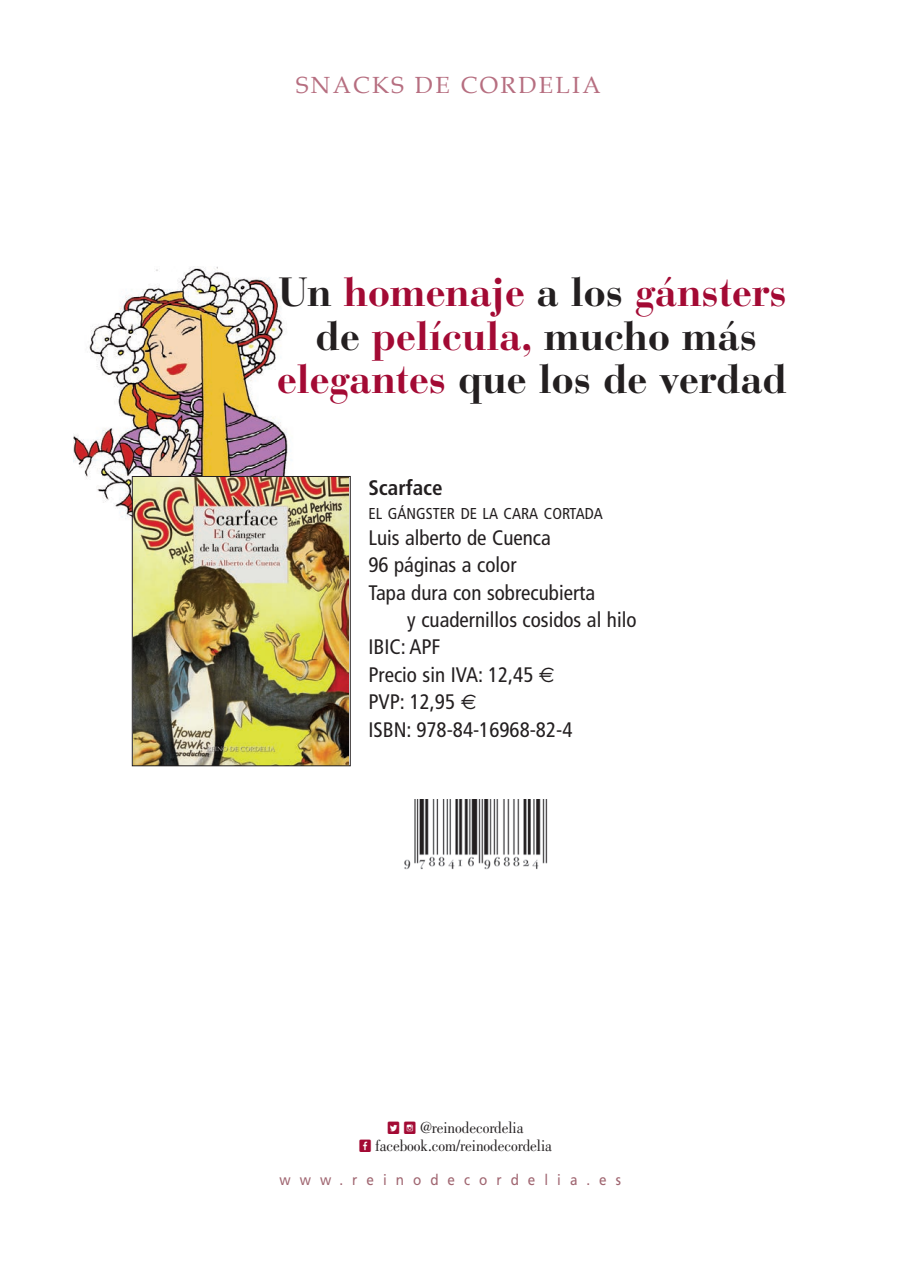
<style>
.page{position:relative;width:897px;height:1264px;background:#fff}
.page>*{position:absolute;margin:0;border:0;box-sizing:border-box;transform-origin:0 0}
.t1{font:700 40.5px/43.5px "Bauer Bodoni";letter-spacing:-.01em;color:#a30a34;text-align:center}
.t2{font:23.4px "Book Antiqua";letter-spacing:.1em;color:#b66e80}
.t3{font:condensed 21px "Frutiger";color:#231f20}
.t4{font:700 condensed 21px "Frutiger";color:#231f20}
.t5{font:16.5px/18px "Bodoni";letter-spacing:-.005em;color:#231f20;text-align:center;scale:.92 1}
.t6{font:condensed 15.75px "Frutiger";color:#231f20}
.t7{font:15px "Frutiger";letter-spacing:.665em;color:#a06671;scale:.9 1}
.s1{color:#231f20}
.s2{font-family:"Social Shapes";font-size:18px;color:#a30a34}
</style>
<div class="page">
<img style="left:74px;top:266px;width:214px;height:269px">
<img style="left:134px;top:478px;width:214px;height:286px">
<div style="left:132px;top:476px;width:218px;height:290px;border:1px solid #231f20"></div>
<img style="left:404px;top:799px;width:144px;height:71px">
<p class="t2" style="left:296px;top:71px;width:306px">SNACKS DE CORDELIA</p>
<h1 class="t1" style="left:277px;top:270px;width:512px"><span class="s1">Un</span> homenaje <span class="s1">a los</span> gánsters <span class="s1">de</span> película, <span class="s1">mucho más </span>elegantes <span class="s1">que los de verdad</span></h1>
<p class="t4" style="left:368px;top:475px;width:76px">Scarface</p>
<p class="t6" style="left:368px;top:504px;width:236px">EL GÁNGSTER DE LA CARA CORTADA</p>
<p class="t3" style="left:368px;top:525px;width:184px">Luis alberto de Cuenca</p>
<p class="t3" style="left:368px;top:552px;width:150px">96 páginas a color</p>
<p class="t3" style="left:368px;top:580px;width:228px">Tapa dura con sobrecubierta</p>
<p class="t3" style="left:407px;top:607px;width:231px">y cuadernillos cosidos al hilo</p>
<p class="t3" style="left:368px;top:635px;width:74px">IBIC: APF</p>
<p class="t3" style="left:368px;top:662px;width:166px">Precio sin IVA: 12,45</p>
<p class="t3" style="left:368px;top:690px;width:88px">PVP: 12,95</p>
<p class="t3" style="left:368px;top:717px;width:205px">ISBN: 978-84-16968-82-4</p>
<p class="t5" style="left:359px;top:1118px;width:211px"><span class="s2">N P</span> @reinodecordelia<br><span class="s2">M</span> facebook.com/reinodecordelia</p>
<p class="t7" style="left:279px;top:1170px;width:381px">www.reinodecordelia.es</p>
</div>
